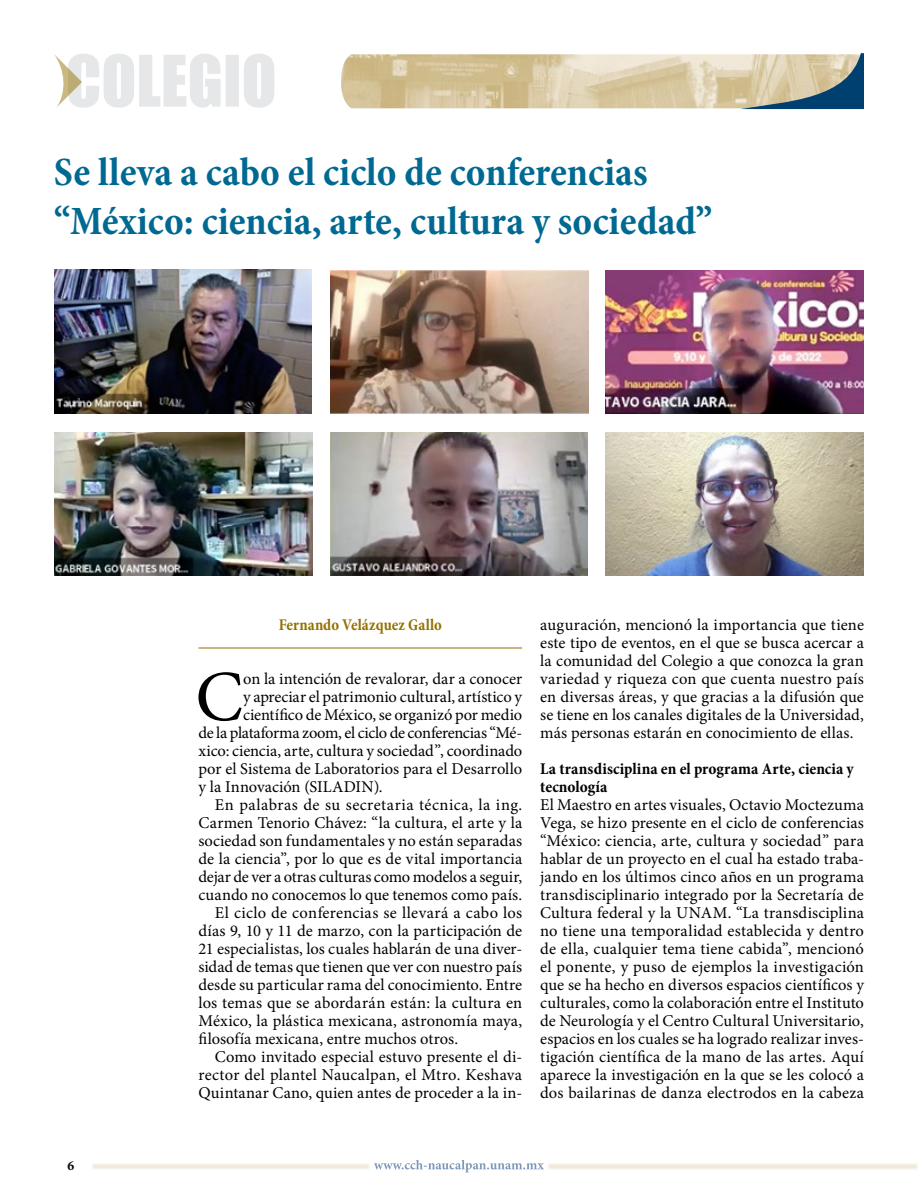
<style>
.page{position:relative;width:918px;height:1188px;background:#fff}
.page>*{position:absolute;margin:0;border:0;box-sizing:border-box;transform-origin:0 0}
.t1{font:71.85px "Minion Pro";color:#000}
.t2{font:700 condensed 40.5px/48.6px "Minion Pro";letter-spacing:-.005em;color:#006991}
.t3{font:16.5px/18px "Minion Pro";letter-spacing:.005em;color:#000;text-align:justify}
.t4{font:700 condensed 16.5px/18px "Minion Pro";letter-spacing:.005em;color:#000}
.t5{font:700 condensed 16.5px "Minion Pro";color:#937100;scale:.96 1}
.t6{font:700 13.5px "Minion Pro";color:#000}
</style>
<div class="page">
<svg style="left:54px;top:54px;width:220px;height:54px"></svg>
<img style="left:341px;top:54px;width:399px;height:54px">
<svg style="left:740px;top:53px;width:124px;height:56px;background:#a1a89d"></svg>
<img style="left:331px;top:432px;width:256px;height:144px">
<img style="left:54px;top:432px;width:258px;height:144px">
<img style="left:606px;top:432px;width:258px;height:144px">
<img style="left:606px;top:270px;width:258px;height:144px">
<img style="left:55px;top:270px;width:256px;height:144px">
<img style="left:330px;top:270px;width:258px;height:144px">
<hr style="left:198px;top:648px;width:324px;height:1px;background:#937100">
<svg style="left:92px;top:1163px;width:278px;height:6px"></svg>
<svg style="left:374px;top:1160px;width:170px;height:12px"></svg>
<svg style="left:548px;top:1163px;width:369px;height:7px"></svg>
<h2 class="t2" style="left:54px;top:148px;width:660px">Se lleva a cabo el ciclo de conferencias “México: ciencia, arte, cultura y sociedad”</h2>
<p class="t6" style="left:67px;top:1156px;width:8px">6</p>
<p class="t5" style="left:279px;top:613px;width:172px">Fernando Velázquez Gallo</p>
<h1 class="t1" style="left:195px;top:649px;width:49px">C</h1>
<p class="t3" style="left:243px;top:670px;width:281px">on la intención de revalorar, dar a conocer</p>
<p class="t3" style="left:243px;top:688px;width:281px">y apreciar el patrimonio cultural, artístico y</p>
<p class="t3" style="left:243px;top:706px;width:281px">científico de México, se organizó por medio</p>
<p class="t3" style="left:198px;top:724px;width:325px">de la plataforma zoom, el ciclo de conferencias “Mé-</p>
<p class="t3" style="left:198px;top:742px;width:325px">xico: ciencia, arte, cultura y sociedad”, coordinado</p>
<p class="t3" style="left:198px;top:760px;width:325px">por el Sistema de Laboratorios para el Desarrollo</p>
<p class="t3" style="left:198px;top:778px;width:186px">y la Innovación (SILADIN).</p>
<p class="t3" style="left:215px;top:796px;width:309px">En palabras de su secretaria técnica, la ing.</p>
<p class="t3" style="left:198px;top:814px;width:325px">Carmen Tenorio Chávez: “la cultura, el arte y la</p>
<p class="t3" style="left:198px;top:832px;width:325px">sociedad son fundamentales y no están separadas</p>
<p class="t3" style="left:198px;top:850px;width:325px">de la ciencia”, por lo que es de vital importancia</p>
<p class="t3" style="left:198px;top:868px;width:325px">dejar de ver a otras culturas como modelos a seguir,</p>
<p class="t3" style="left:198px;top:886px;width:325px">cuando no conocemos lo que tenemos como país.</p>
<p class="t3" style="left:215px;top:904px;width:309px">El ciclo de conferencias se llevará a cabo los</p>
<p class="t3" style="left:198px;top:922px;width:325px">días 9, 10 y 11 de marzo, con la participación de</p>
<p class="t3" style="left:198px;top:940px;width:325px">21 especialistas, los cuales hablarán de una diver-</p>
<p class="t3" style="left:198px;top:958px;width:325px">sidad de temas que tienen que ver con nuestro país</p>
<p class="t3" style="left:198px;top:976px;width:325px">desde su particular rama del conocimiento. Entre</p>
<p class="t3" style="left:198px;top:994px;width:325px">los temas que se abordarán están: la cultura en</p>
<p class="t3" style="left:198px;top:1012px;width:325px">México, la plástica mexicana, astronomía maya,</p>
<p class="t3" style="left:198px;top:1030px;width:261px">filosofía mexicana, entre muchos otros.</p>
<p class="t3" style="left:215px;top:1048px;width:309px">Como invitado especial estuvo presente el di-</p>
<p class="t3" style="left:198px;top:1066px;width:325px">rector del plantel Naucalpan, el Mtro. Keshava</p>
<p class="t3" style="left:198px;top:1084px;width:325px">Quintanar Cano, quien antes de proceder a la in-</p>
<p class="t3" style="left:540px;top:616px;width:325px">auguración, mencionó la importancia que tiene este tipo de eventos, en el que se busca acercar a la comunidad del Colegio a que conozca la gran variedad y riqueza con que cuenta nuestro país en diversas áreas, y que gracias a la difusión que se tiene en los canales digitales de la Universidad, más personas estarán en conocimiento de ellas.</p>
<p class="t4" style="left:540px;top:760px;width:315px">La transdisciplina en el programa Arte, ciencia y tecnología</p>
<p class="t3" style="left:540px;top:796px;width:325px">El Maestro en artes visuales, Octavio Moctezuma Vega, se hizo presente en el ciclo de conferencias “México: ciencia, arte, cultura y sociedad” para hablar de un proyecto en el cual ha estado traba&shy;jando en los últimos cinco años en un programa transdisciplinario integrado por la Secretaría de Cultura federal y la UNAM. “La transdisciplina no tiene una temporalidad establecida y dentro de ella, cualquier tema tiene cabida”, mencionó el ponente, y puso de ejemplos la investigación que se ha hecho en diversos espacios científicos y culturales, como la colaboración entre el Instituto de Neurología y el Centro Cultural Universitario, espacios en los cuales se ha logrado realizar inves&shy;tigación científica de la mano de las artes. Aquí aparece la investigación en la que se les colocó a dos bailarinas de danza electrodos en la cabeza</p>
</div>
